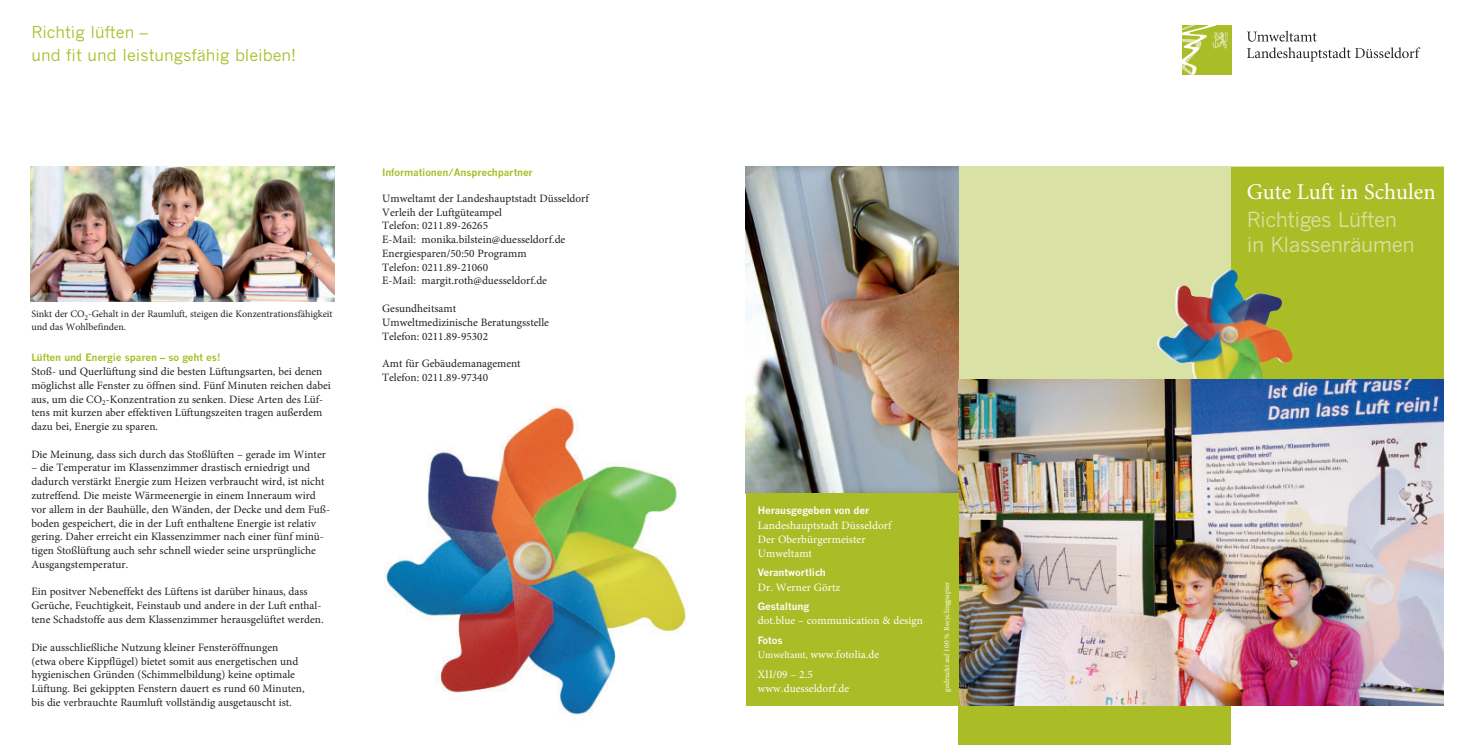
<style>
.page{position:relative;width:1467px;height:745px;background:#fff}
.page>*{position:absolute;margin:0;border:0;box-sizing:border-box;transform-origin:0 0}
.t1{font:22.5px "Minion Pro";color:#fff}
.t2{font:20.62px/24.8px "News Gothic";letter-spacing:-.025em;color:#dae1a5}
.t3{font:16.25px/22.5px "News Gothic";color:#aabd26}
.t4{font:11.25px/13.8px "Minion Pro";color:#231f20}
.t5{font:11.25px/14.1px "Minion Pro";letter-spacing:.005em;color:#fff}
.t6{font:10px/12.5px "Minion Pro";color:#231f20}
.t7{font:700 10px "News Gothic";letter-spacing:-.01em;color:#aabd26}
.t8{font:700 10px "News Gothic";letter-spacing:-.01em;color:#fff}
.t9{font:7.5px "Minion Pro";letter-spacing:.005em;color:#fff}
.s1{font-size:10px}
</style>
<div class="page">
<svg style="left:1247px;top:31px;width:173px;height:30px"></svg>
<div style="left:1182px;top:25px;width:50px;height:49px;background:#a9bd27"></div>
<svg style="left:1182px;top:25px;width:46px;height:49px"></svg>
<div style="left:958px;top:705px;width:273px;height:39px;background:#aabd26"></div>
<div style="left:958px;top:167px;width:486px;height:538px;background:#dae1a5"></div>
<img style="left:746px;top:167px;width:212px;height:326px">
<div style="left:1231px;top:167px;width:213px;height:212px;background:#aabd26"></div>
<img style="left:1232px;top:269px;width:60px;height:85px">
<img style="left:384px;top:405px;width:302px;height:313px">
<img style="left:958px;top:379px;width:486px;height:326px">
<img style="left:30px;top:167px;width:305px;height:134px">
<div style="left:746px;top:493px;width:212px;height:212px;background:#aabd26"></div>
<h2 class="t3" style="left:31px;top:23px;width:267px">Richtig lüften –<br>und fit und leistungsfähig bleiben!</h2>
<p class="t6" style="left:31px;top:308px;width:303px">Sinkt der CO<sub>2</sub>-Gehalt in der Raumluft, steigen die Konzentrationsfähigkeit und das Wohlbefinden.</p>
<h3 class="t7" style="left:31px;top:353px;width:191px">Lüften und Energie sparen – so geht es!</h3>
<p class="t4" style="left:31px;top:365px;width:301px">Stoß- und Querlüftung sind die besten Lüftungsarten, bei denen möglichst alle Fenster zu öffnen sind. Fünf Minuten reichen dabei aus, um die CO<sub>2</sub>-Konzentration zu senken. Diese Arten des Lüf&shy;tens mit kurzen aber effektiven Lüftungszeiten tragen außerdem dazu bei, Energie zu sparen.</p>
<p class="t4" style="left:31px;top:448px;width:296px">Die Meinung, dass sich durch das Stoßlüften – gerade im Winter</p>
<p class="t4" style="left:31px;top:461px;width:300px">– die Temperatur im Klassenzimmer drastisch erniedrigt und dadurch verstärkt Energie zum Heizen verbraucht wird, ist nicht zutreffend. Die meiste Wärmeenergie in einem Inneraum wird vor allem in der Bauhülle, den Wänden, der Decke und dem Fuß&shy;boden gespeichert, die in der Luft enthaltene Energie ist relativ gering. Daher erreicht ein Klassenzimmer nach einer fünf minü&shy;tigen Stoßlüftung auch sehr schnell wieder seine ursprüngliche Ausgangstemperatur.</p>
<p class="t4" style="left:31px;top:585px;width:294px">Ein positver Nebeneffekt des Lüftens ist darüber hinaus, dass<br>Gerüche, Feuchtigkeit, Feinstaub und andere in der Luft enthal&shy;tene Schadstoffe aus dem Klassenzimmer herausgelüftet werden.</p>
<p class="t4" style="left:31px;top:641px;width:275px">Die ausschließliche Nutzung kleiner Fensteröffnungen (etwa obere Kippflügel) bietet somit aus energetischen und hygienischen Gründen (Schimmelbildung) keine optimale Lüftung. Bei gekippten Fenstern dauert es rund 60 Minuten, bis die verbrauchte Raumluft vollständig ausgetauscht ist.</p>
<h3 class="t7" style="left:382px;top:168px;width:152px">Informationen/Ansprechpartner</h3>
<p class="t4" style="left:382px;top:192px;width:208px">Umweltamt der Landeshauptstadt Düsseldorf Verleih der Luftgüteampel<br>Telefon: 0211.89-26265<br>E-Mail: monika.bilstein@duesseldorf.de Energiesparen/50:50 Programm<br>Telefon: 0211.89-21060<br>E-Mail: margit.roth@duesseldorf.de</p>
<p class="t4" style="left:382px;top:302px;width:168px">Gesundheitsamt<br>Umweltmedizinische Beratungsstelle<br>Telefon: 0211.89-95302</p>
<p class="t4" style="left:382px;top:357px;width:140px">Amt für Gebäudemanagement<br>Telefon: 0211.89-97340</p>
<p class="t8" style="left:758px;top:506px;width:113px">Herausgegeben von der</p>
<p class="t5" style="left:758px;top:518px;width:135px">Landeshauptstadt Düsseldorf<br>Der Oberbürgermeister<br>Umweltamt</p>
<p class="t8" style="left:758px;top:568px;width:69px">Verantwortlich</p>
<p class="t5" style="left:758px;top:580px;width:84px">Dr. Werner Görtz</p>
<p class="t8" style="left:758px;top:602px;width:53px">Gestaltung</p>
<p class="t5" style="left:758px;top:614px;width:167px">dot.blue – communication &amp; design</p>
<p class="t8" style="left:758px;top:636px;width:26px">Fotos</p>
<p class="t5" style="left:758px;top:645px;width:123px;line-height:19.5px"><span class="s1">Umweltamt,</span> www.fotolia.de<br>XII/09 – 2.5</p>
<p class="t5" style="left:758px;top:681px;width:93px">www.duesseldorf.de</p>
<p class="t9" style="left:944px;top:691px;width:111px;rotate:-90deg">gedruckt auf 100 % Recyclingpapier</p>
<p class="t1" style="left:1247px;top:182px;width:190px">Gute Luft in Schulen</p>
<p class="t2" style="left:1247px;top:209px;width:169px">Richtiges Lüften in Klassenräumen</p>
</div>
